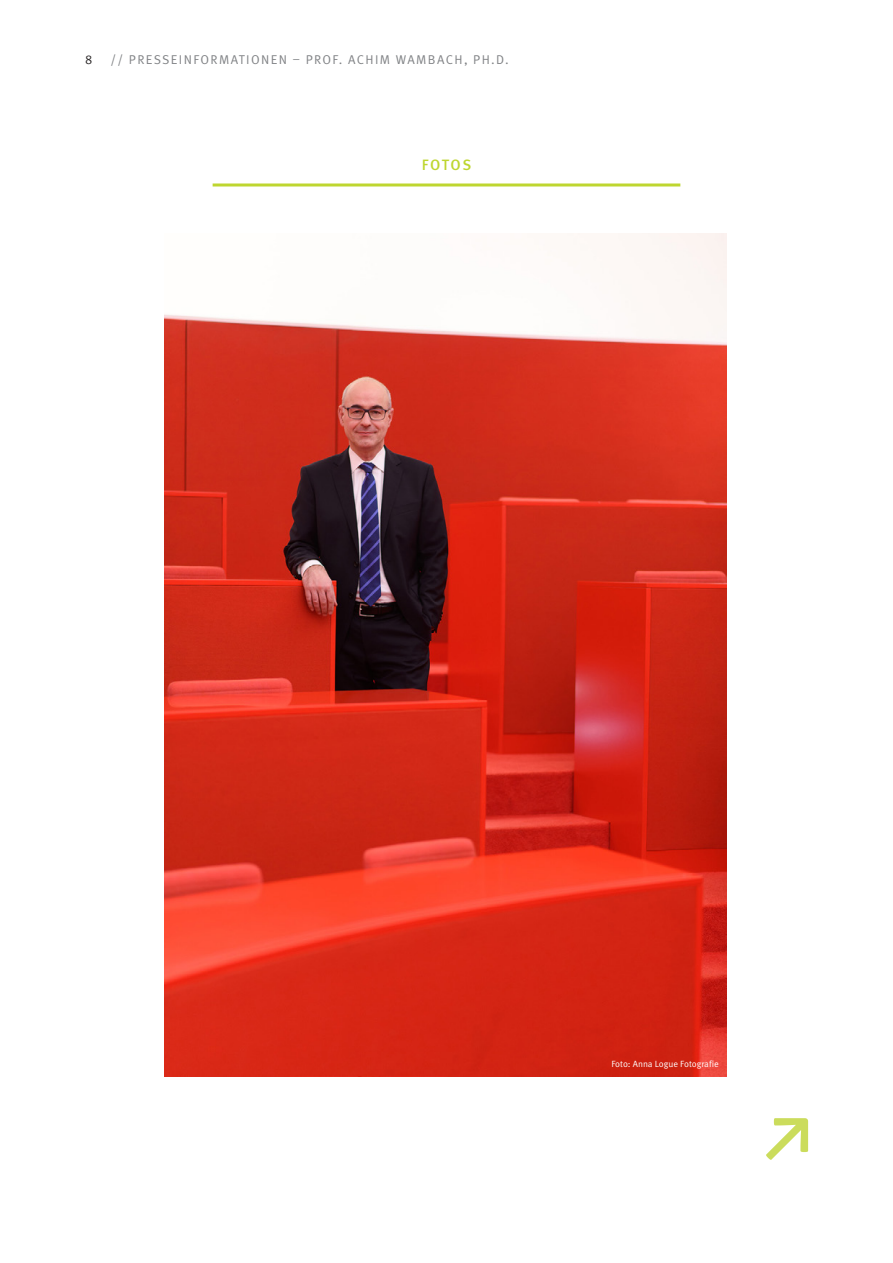
<style>
.page{position:relative;width:893px;height:1263px;background:#fff}
.page>*{position:absolute;margin:0;border:0;box-sizing:border-box;transform-origin:0 0}
.t1{font:700 64.5px "Calibri";color:#cbdc5c}
.t2{font:500 15px "Meta Pro";letter-spacing:.1em;color:#bed630}
.t3{font:12.75px "Meta Pro";letter-spacing:.11em;color:#808285}
.t4{font:12.75px "Meta Pro";color:#231f20}
.t5{font:9px "Meta Pro";color:#fff}
</style>
<div class="page">
<img style="left:164px;top:234px;width:562px;height:843px">
<hr style="left:213px;top:183px;width:467px;height:3px;background:#bed630">
<p class="t4" style="left:85px;top:51px;width:9px">8</p>
<p class="t3" style="left:111px;top:51px;width:400px">// PRESSEINFORMATIONEN – PROF. ACHIM WAMBACH, PH.D.</p>
<p class="t2" style="left:422px;top:155px;width:51px">FOTOS</p>
<p class="t5" style="left:611px;top:1058px;width:109px">Foto: Anna Logue Fotografie</p>
<h1 class="t1" style="left:762px;top:1096px;width:56px">↗</h1>
</div>
